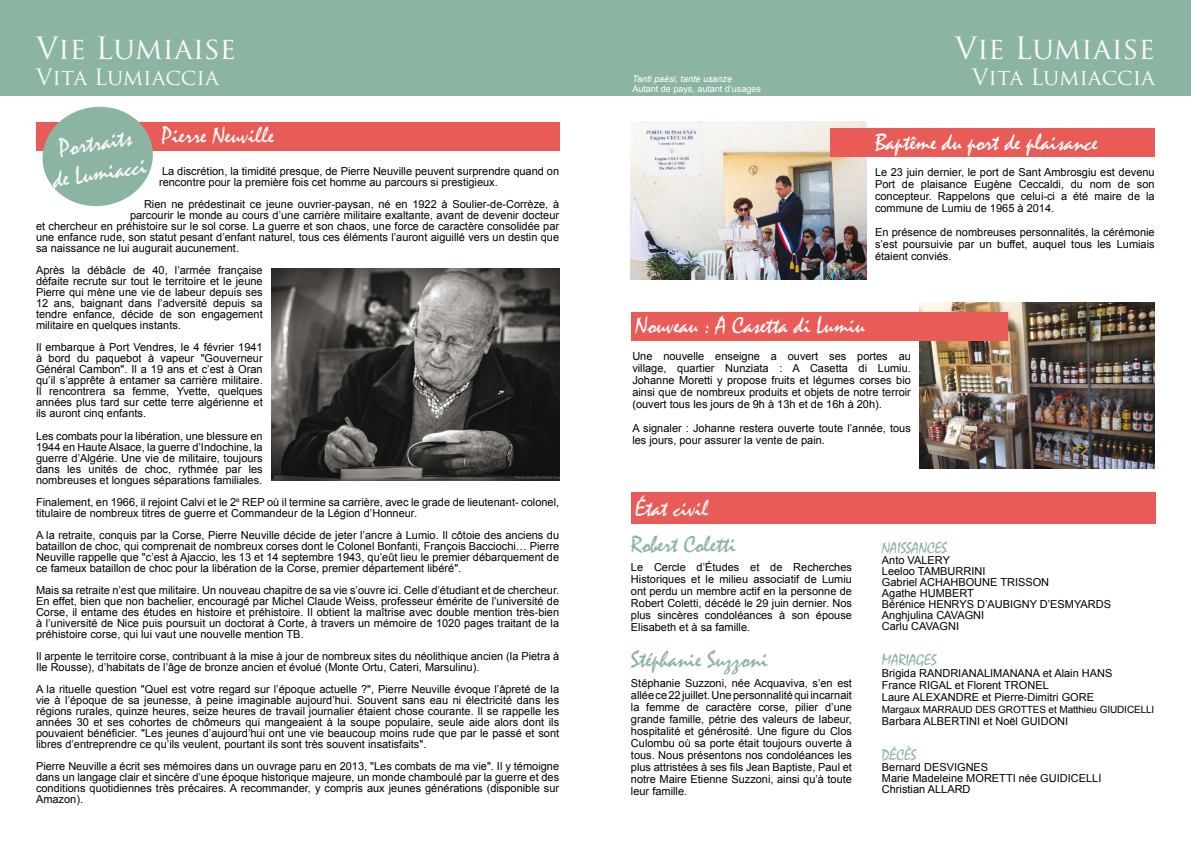
<style>
.page{position:relative;width:1191px;height:842px;background:#fff}
.page>*{position:absolute;margin:0;border:0;box-sizing:border-box;transform-origin:0 0}
.t1{font:30px "Trajan Pro";color:#fbf8f9}
.t2{font:25px/30px "Mistral";color:#fbf8f9;text-align:center}
.t3{font:24px "Mistral";color:#fbf8f9}
.t4{font:24px "Mistral";color:#8bb4a3}
.t5{font:24px "Mistral";color:#fff}
.t6{font:22px "Trajan Pro";color:#fbf8f9}
.t7{font:16px "Mistral";color:#8bb4a3}
.t8{font:11px/11px "Arial";color:#000;text-align:justify}
.t9{font:10px "Arial";letter-spacing:-.01em;color:#000}
.t10{font:9px "Arial";color:#fff}
.t11{font:italic 9px "Arial";color:#fff}
</style>
<div class="page">
<img style="left:271px;top:268px;width:288px;height:212px">
<div style="left:0;top:0;width:595px;height:96px;background:#8bb4a3"></div>
<div style="left:36px;top:122px;width:523px;height:28px;background:#e85b56"></div>
<svg style="left:39px;top:106px;width:118px;height:101px"></svg>
<div style="left:595px;top:0;width:596px;height:96px;background:#8bb4a3"></div>
<div style="left:631px;top:492px;width:524px;height:32px;background:#e85b56"></div>
<img style="left:919px;top:303px;width:236px;height:166px">
<div style="left:631px;top:312px;width:376px;height:28px;background:#e85b56"></div>
<img style="left:631px;top:122px;width:235px;height:158px">
<div style="left:830px;top:128px;width:324px;height:28px;background:#e85b56"></div>
<h1 class="t1" style="left:36px;top:29px;width:202px">Vie Lumiaise</h1>
<h3 class="t6" style="left:36px;top:63px;width:184px">Vita Lumiaccia</h3>
<h3 class="t3" style="left:162px;top:122px;width:114px">Pierre Neuville</h3>
<h2 class="t2" style="left:46px;top:136px;width:96px;rotate:-9deg">Portraits de Lumiacci</h2>
<p class="t8" style="left:159px;top:166px;width:401px">La discrétion, la timidité presque, de Pierre Neuville peuvent surprendre quand on rencontre pour la première fois cet homme au parcours si prestigieux.</p>
<p class="t8" style="left:144px;top:199px;width:416px">Rien ne prédestinait ce jeune ouvrier-paysan, né en 1922 à Soulier-de-Corrèze, à</p>
<p class="t8" style="left:130px;top:210px;width:430px">parcourir le monde au cours d’une carrière militaire exaltante, avant de devenir docteur</p>
<p class="t8" style="left:36px;top:221px;width:524px">et chercheur en préhistoire sur le sol corse. La guerre et son chaos, une force de caractère consolidée par</p>
<p class="t8" style="left:36px;top:232px;width:524px">une enfance rude, son statut pesant d’enfant naturel, tous ces éléments l’auront aiguillé vers un destin que</p>
<p class="t8" style="left:36px;top:243px;width:204px">sa naissance ne lui augurait aucunement.</p>
<p class="t8" style="left:36px;top:265px;width:228px">Après la débâcle de 40, l’armée française défaite recrute sur tout le territoire et le jeune Pierre qui mène une vie de labeur depuis ses 12 ans, baignant dans l’adversité depuis sa tendre enfance, décide de son engagement militaire en quelques instants.</p>
<p class="t8" style="left:36px;top:342px;width:228px">Il embarque à Port Vendres, le 4 février 1941 à bord du paquebot à vapeur "Gouverneur Général Cambon". Il a 19 ans et c’est à Oran qu’il s’apprête à entamer sa carrière militaire.<br>Il rencontrera sa femme, Yvette, quelques années plus tard sur cette terre algérienne et ils auront cinq enfants.</p>
<p class="t8" style="left:36px;top:430px;width:228px">Les combats pour la libération, une blessure en 1944 en Haute Alsace, la guerre d’Indochine, la guerre d’Algérie. Une vie de militaire, toujours dans les unités de choc, rythmée par les nombreuses et longues séparations familiales.</p>
<p class="t8" style="left:36px;top:496px;width:524px">Finalement, en 1966, il rejoint Calvi et le 2<sup>e</sup> REP où il termine sa carrière, avec le grade de lieutenant- colonel, titulaire de nombreux titres de guerre et Commandeur de la Légion d’Honneur.</p>
<p class="t8" style="left:36px;top:529px;width:524px">A la retraite, conquis par la Corse, Pierre Neuville décide de jeter l’ancre à Lumio. Il côtoie des anciens du bataillon de choc, qui comprenait de nombreux corses dont le Colonel Bonfanti, François Bacciochi… Pierre Neuville rappelle que "c’est à Ajaccio, les 13 et 14 septembre 1943, qu’eût lieu le premier débarquement de ce fameux bataillon de choc pour la libération de la Corse, premier département libéré".</p>
<p class="t8" style="left:36px;top:584px;width:525px">Mais sa retraite n’est que militaire. Un nouveau chapitre de sa vie s’ouvre ici. Celle d’étudiant et de chercheur.<br>En effet, bien que non bachelier, encouragé par Michel Claude Weiss, professeur émérite de l’université de Corse, il entame des études en histoire et préhistoire. Il obtient la maîtrise avec double mention très-bien à l’université de Nice puis poursuit un doctorat à Corte, à travers un mémoire de 1020 pages traitant de la préhistoire corse, qui lui vaut une nouvelle mention TB.</p>
<p class="t8" style="left:36px;top:650px;width:524px">Il arpente le territoire corse, contribuant à la mise à jour de nombreux sites du néolithique ancien (la Pietra à<br>Ile Rousse), d’habitats de l’âge de bronze ancien et évolué (Monte Ortu, Cateri, Marsulinu).</p>
<p class="t8" style="left:36px;top:683px;width:524px">A la rituelle question "Quel est votre regard sur l’époque actuelle ?", Pierre Neuville évoque l’âpreté de la vie à l’époque de sa jeunesse, à peine imaginable aujourd’hui. Souvent sans eau ni électricité dans les régions rurales, quinze heures, seize heures de travail journalier étaient chose courante. Il se rappelle les années 30 et ses cohortes de chômeurs qui mangeaient à la soupe populaire, seule aide alors dont ils pouvaient bénéficier. "Les jeunes d’aujourd’hui ont une vie beaucoup moins rude que par le passé et sont libres d’entreprendre ce qu’ils veulent, pourtant ils sont très souvent insatisfaits".</p>
<p class="t8" style="left:36px;top:760px;width:524px">Pierre Neuville a écrit ses mémoires dans un ouvrage paru en 2013, "Les combats de ma vie". Il y témoigne dans un langage clair et sincère d’une époque historique majeure, un monde chamboulé par la guerre et des conditions quotidiennes très précaires. A recommander, y compris aux jeunes générations (disponible sur Amazon).</p>
<p class="t11" style="left:632px;top:73px;width:101px">Tanti paèsi, tante usanze</p>
<p class="t10" style="left:632px;top:83px;width:130px">Autant de pays, autant d’usages</p>
<h1 class="t1" style="left:954px;top:29px;width:202px">Vie Lumiaise</h1>
<h3 class="t6" style="left:972px;top:63px;width:184px">Vita Lumiaccia</h3>
<h3 class="t5" style="left:875px;top:129px;width:224px">Baptême du port de plaisance</h3>
<p class="t8" style="left:875px;top:167px;width:281px;line-height:12px">Le 23 juin dernier, le port de Sant Ambrosgiu est devenu Port de plaisance Eugène Ceccaldi, du nom de son concepteur. Rappelons que celui-ci a été maire de la commune de Lumiu de 1965 à 2014.</p>
<p class="t8" style="left:875px;top:227px;width:281px;line-height:12px">En présence de nombreuses personnalités, la cérémonie s’est poursuivie par un buffet, auquel tous les Lumiais étaient conviés.</p>
<h3 class="t3" style="left:635px;top:312px;width:231px">Nouveau : A Casetta di Lumiu</h3>
<p class="t8" style="left:632px;top:350px;width:280px;line-height:12px">Une nouvelle enseigne a ouvert ses portes au village, quartier Nunziata : A Casetta di Lumiu.<br>Johanne Moretti y propose fruits et légumes corses bio ainsi que de nombreux produits et objets de notre terroir (ouvert tous les jours de 9h à 13h et de 16h à 20h).</p>
<p class="t8" style="left:632px;top:422px;width:280px;line-height:12px">A signaler : Johanne restera ouverte toute l’année, tous les jours, pour assurer la vente de pain.</p>
<h3 class="t3" style="left:635px;top:495px;width:75px">État civil</h3>
<h3 class="t4" style="left:631px;top:531px;width:106px">Robert Coletti</h3>
<p class="t8" style="left:631px;top:562px;width:223px;line-height:12px">Le Cercle d’Études et de Recherches Historiques et le milieu associatif de Lumiu ont perdu un membre actif en la personne de Robert Coletti, décédé le 29 juin dernier. Nos plus sincères condoléances à son épouse Elisabeth et à sa famille.</p>
<h3 class="t4" style="left:631px;top:646px;width:138px">Stéphanie Suzzoni</h3>
<p class="t8" style="left:631px;top:677px;width:223px;line-height:12px">Stéphanie Suzzoni, née Acquaviva, s’en est allée ce 22 juillet. Une personnalité qui incarnait la femme de caractère corse, pilier d’une grande famille, pétrie des valeurs de labeur, hospitalité et générosité. Une figure du Clos Culombu où sa porte était toujours ouverte à tous. Nous présentons nos condoléances les plus attristées à ses fils Jean Baptiste, Paul et notre Maire Etienne Suzzoni, ainsi qu’à toute leur famille.</p>
<h3 class="t7" style="left:882px;top:539px;width:67px">NAISSANCES</h3>
<p class="t8" style="left:882px;top:555px;width:231px;text-align:left">Anto VALERY<br>Leeloo TAMBURRINI<br>Gabriel ACHAHBOUNE TRISSON<br>Agathe HUMBERT<br>Bérénice HENRYS D’AUBIGNY D’ESMYARDS<br>Anghjulina CAVAGNI<br>Carlu CAVAGNI</p>
<h3 class="t7" style="left:882px;top:651px;width:56px">MARIAGES</h3>
<p class="t8" style="left:882px;top:667px;width:232px;line-height:12px;text-align:left">Brigida RANDRIANALIMANANA et Alain HANS<br>France RIGAL et Florent TRONEL<br>Laure ALEXANDRE et Pierre-Dimitri GORE</p>
<p class="t9" style="left:882px;top:703px;width:274px">Margaux MARRAUD DES GROTTES et Matthieu GIUDICELLI</p>
<p class="t8" style="left:882px;top:716px;width:188px">Barbara ALBERTINI et Noël GUIDONI</p>
<h3 class="t7" style="left:882px;top:746px;width:36px">DÉCÈS</h3>
<p class="t8" style="left:882px;top:762px;width:221px;text-align:left">Bernard DESVIGNES<br>Marie Madeleine MORETTI née GUIDICELLI<br>Christian ALLARD</p>
</div>
